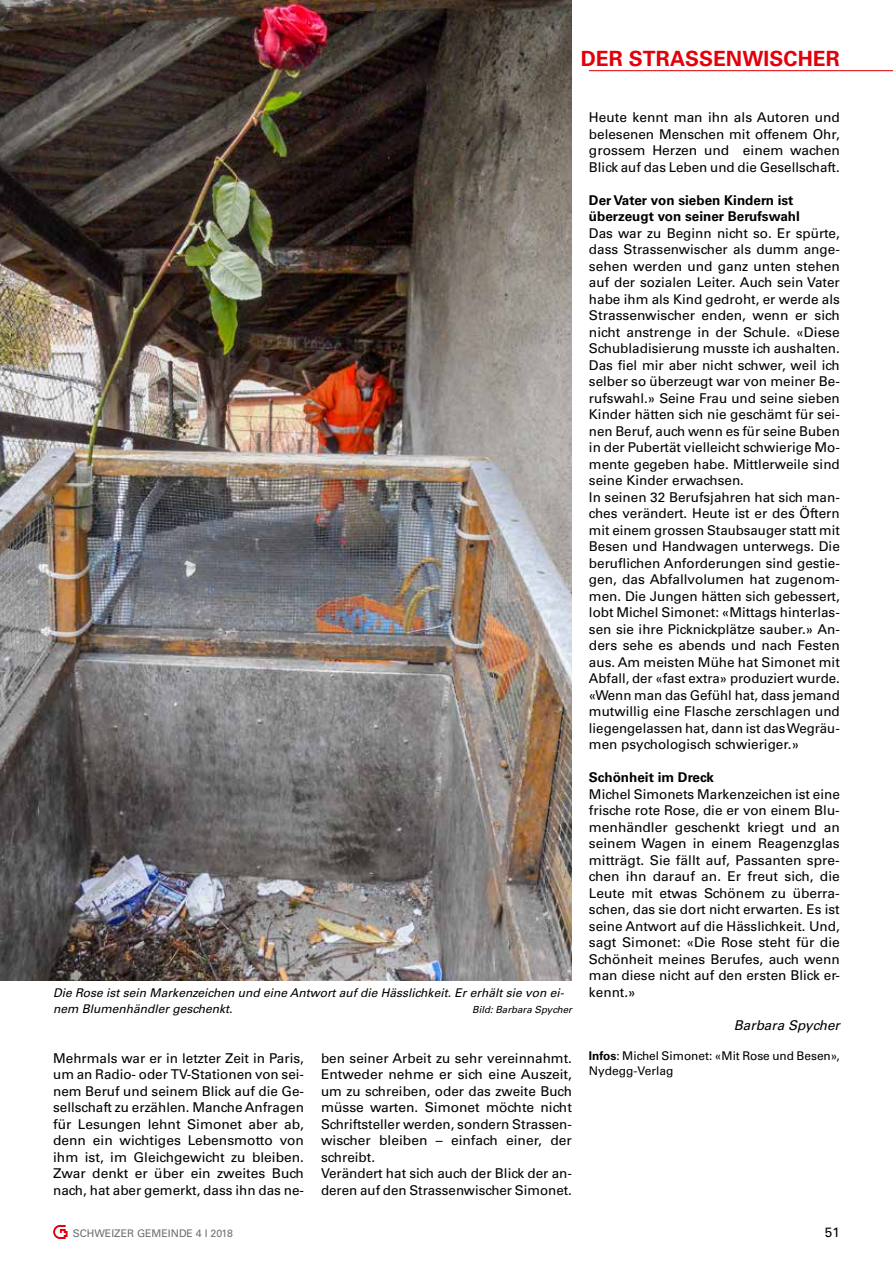
<style>
.page{position:relative;width:893px;height:1263px;background:#fff}
.page>*{position:absolute;margin:0;border:0;box-sizing:border-box;transform-origin:0 0}
.t1{font:700 21px "Univers LT Std";color:#e3000b}
.t2{font:13.5px/16.5px "Univers LT Std";color:#000;text-align:justify}
.t3{font:700 13.5px/16.5px "Univers LT Std";color:#000}
.t4{font:italic 13.5px "Univers LT Std";color:#000}
.t5{font:italic 12px/16.5px "Univers LT Std";color:#000}
.t6{font:12px/15px "Univers LT Std";color:#000}
.t7{font:10.5px "Univers LT Std";color:#6e6e6e}
.t8{font:italic 9.75px "Univers LT Std";color:#000}
.s1{font-weight:700}
</style>
<div class="page">
<svg style="left:53px;top:1225px;width:15px;height:14px"></svg>
<hr style="left:589px;top:70px;width:304px;height:1px;background:#e3000b">
<img style="left:0;top:0;width:572px;height:980px">
<h1 class="t1" style="left:581px;top:46px;width:260px">DER STRASSENWISCHER</h1>
<p class="t5" style="left:53px;top:984px;width:512px">Die Rose ist sein Markenzeichen und eine Antwort auf die Hässlichkeit. Er erhält sie von ei&shy;nem Blumenhändler geschenkt.</p>
<p class="t8" style="left:472px;top:1004px;width:101px">Bild: Barbara Spycher</p>
<p class="t2" style="left:53px;top:1050px;width:252px">Mehrmals war er in letzter Zeit in Paris, um an Radio- oder TV-Stationen von sei&shy;nem Beruf und seinem Blick auf die Ge&shy;sellschaft zu erzählen. Manche Anfragen für Lesungen lehnt Simonet aber ab, denn ein wichtiges Lebensmotto von ihm ist, im Gleichgewicht zu bleiben.<br>Zwar denkt er über ein zweites Buch nach, hat aber gemerkt, dass ihn das ne-</p>
<p class="t2" style="left:321px;top:1050px;width:252px;text-align:left">ben seiner Arbeit zu sehr vereinnahmt.<br>Entweder nehme er sich eine Auszeit, um zu schreiben, oder das zweite Buch müsse warten. Simonet möchte nicht Schriftsteller werden, sondern Strassen&shy;wischer bleiben – einfach einer, der schreibt.<br>Verändert hat sich auch der Blick der an&shy;deren auf den Strassenwischer Simonet.</p>
<p class="t2" style="left:589px;top:109px;width:252px">Heute kennt man ihn als Autoren und belesenen Menschen mit offenem Ohr, grossem Herzen und einem wachen Blick auf das Leben und die Gesellschaft.</p>
<p class="t3" style="left:589px;top:192px;width:212px">Der Vater von sieben Kindern ist überzeugt von seiner Berufswahl</p>
<p class="t2" style="left:589px;top:225px;width:252px;text-align:left">Das war zu Beginn nicht so. Er spürte, dass Strassenwischer als dumm ange&shy;sehen werden und ganz unten stehen auf der sozialen Leiter. Auch sein Vater habe ihm als Kind gedroht, er werde als Strassenwischer enden, wenn er sich nicht anstrenge in der Schule. «Diese Schubladisierung musste ich aushalten.<br>Das fiel mir aber nicht schwer, weil ich selber so überzeugt war von meiner Be&shy;rufswahl.» Seine Frau und seine sieben Kinder hätten sich nie geschämt für sei&shy;nen Beruf, auch wenn es für seine Buben in der Pubertät vielleicht schwierige Mo&shy;mente gegeben habe. Mittlerweile sind seine Kinder erwachsen.<br>In seinen 32 Berufsjahren hat sich man&shy;ches verändert. Heute ist er des Öftern mit einem grossen Staubsauger statt mit Besen und Handwagen unterwegs. Die beruflichen Anforderungen sind gestie&shy;gen, das Abfallvolumen hat zugenom&shy;men. Die Jungen hätten sich gebessert, lobt Michel Simonet: «Mittags hinterlas&shy;sen sie ihre Picknickplätze sauber.» An&shy;ders sehe es abends und nach Festen aus. Am meisten Mühe hat Simonet mit Abfall, der «fast extra» produziert wurde. «Wenn man das Gefühl hat, dass jemand mutwillig eine Flasche zerschlagen und liegengelassen hat, dann ist das Wegräu&shy;men psychologisch schwieriger.»</p>
<p class="t3" style="left:589px;top:769px;width:127px">Schönheit im Dreck</p>
<p class="t2" style="left:589px;top:786px;width:252px">Michel Simonets Markenzeichen ist eine frische rote Rose, die er von einem Blu&shy;menhändler geschenkt kriegt und an seinem Wagen in einem Reagenzglas mitträgt. Sie fällt auf, Passanten spre&shy;chen ihn darauf an. Er freut sich, die Leute mit etwas Schönem zu überra&shy;schen, das sie dort nicht erwarten. Es ist seine Antwort auf die Hässlichkeit. Und, sagt Simonet: «Die Rose steht für die Schönheit meines Berufes, auch wenn man diese nicht auf den ersten Blick er&shy;kennt.»</p>
<p class="t4" style="left:734px;top:1017px;width:107px">Barbara Spycher</p>
<p class="t6" style="left:589px;top:1048px;width:252px"><span class="s1">Infos</span>: Michel Simonet: «Mit Rose und Besen»,<br>Nydegg-Verlag</p>
<p class="t7" style="left:73px;top:1227px;width:162px">SCHWEIZER GEMEINDE 4 l 2018</p>
<p class="t2" style="left:825px;top:1224px;width:17px">51</p>
</div>
